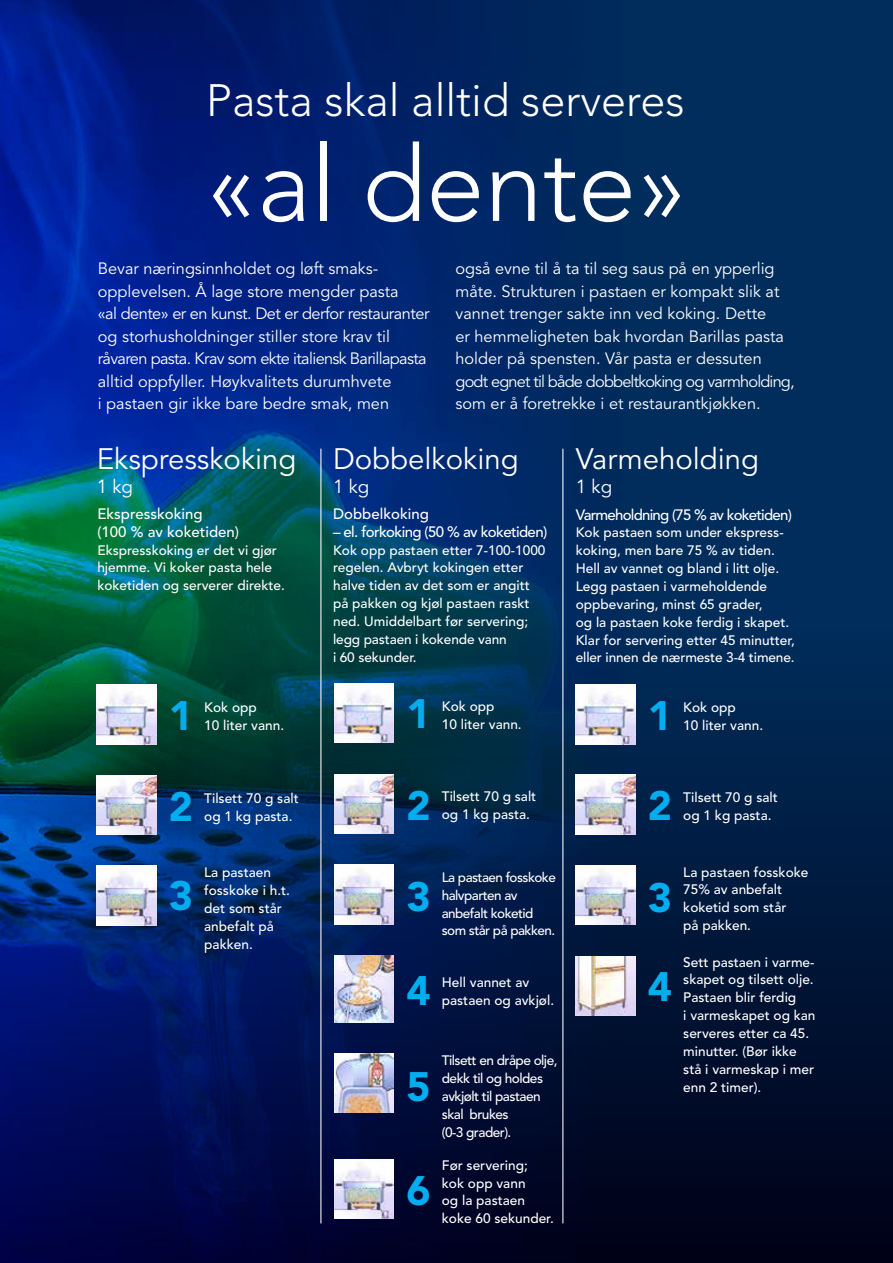
<style>
.page{position:relative;width:893px;height:1263px;background:#002d5b}
.page>*{position:absolute;margin:0;border:0;box-sizing:border-box;transform-origin:0 0}
.t1{font:300 105px "Avenir LT Std";color:#fff}
.t2{font:300 45px "Avenir LT Std";color:#fff}
.t3{font:900 40.8px/89.4px "Avenir LT Std";color:#00aeef}
.t4{font:29.4px "Avenir LT Std";color:#fff}
.t5{font:18.9px "Avenir LT Std";color:#fff}
.t6{font:16.35px/22.5px "Avenir LT Std";color:#fff}
.t7{font:500 15px "Avenir LT Std";letter-spacing:-.04em;color:#fff}
.t8{font:500 15px/17.9px "Avenir LT Std";color:#fff}
.t9{font:500 13.65px/17.9px "Avenir LT Std";color:#fff}
.t10{font:500 13.65px/17.9px "Avenir LT Std";letter-spacing:-.04em;color:#fff}
.t11{font:500 13.5px/17.9px "Avenir LT Std";letter-spacing:-.04em;color:#fff}
</style>
<div class="page">
<div style="left:0;top:629px;width:893px;height:634px;background:linear-gradient(to bottom,#002c5a,#000117)"></div>
<img style="left:0;top:0;width:618px;height:1263px">
<img style="left:97px;top:684px;width:59px;height:60px">
<img style="left:97px;top:775px;width:59px;height:60px">
<img style="left:97px;top:866px;width:59px;height:59px">
<div style="left:172px;top:792px;width:24px;height:33px;background:#000;opacity:.15"></div>
<div style="left:171px;top:882px;width:25px;height:33px;background:#000;opacity:.15"></div>
<img style="left:334px;top:865px;width:60px;height:59px">
<img style="left:334px;top:683px;width:60px;height:60px">
<img style="left:334px;top:774px;width:60px;height:60px">
<img style="left:334px;top:955px;width:60px;height:67px">
<img style="left:334px;top:1159px;width:60px;height:60px">
<img style="left:334px;top:1053px;width:60px;height:60px">
<img style="left:576px;top:684px;width:59px;height:60px">
<img style="left:576px;top:775px;width:59px;height:59px">
<img style="left:576px;top:865px;width:59px;height:59px">
<img style="left:576px;top:956px;width:59px;height:60px">
<hr style="left:320px;top:449px;width:1px;height:774px;background:#fff">
<hr style="left:562px;top:449px;width:1px;height:774px;background:#fff">
<h2 class="t2" style="left:206px;top:74px;width:480px">Pasta skal alltid serveres</h2>
<h1 class="t1" style="left:206px;top:123px;width:482px">«al dente»</h1>
<p class="t6" style="left:98px;top:258px;width:333px">Bevar næringsinnholdet og løft smaks&shy;opplevelsen. Å lage store mengder pasta<br>«al dente» er en kunst. Det er derfor restauranter og storhusholdninger stiller store krav til råvaren pasta. Krav som ekte italiensk Barillapasta alltid oppfyller. Høykvalitets durumhvete<br>i pastaen gir ikke bare bedre smak, men</p>
<p class="t6" style="left:455px;top:258px;width:341px">også evne til å ta til seg saus på en ypperlig måte. Strukturen i pastaen er kompakt slik at vannet trenger sakte inn ved koking. Dette<br>er hemmeligheten bak hvordan Barillas pasta holder på spensten. Vår pasta er dessuten godt egnet til både dobbeltkoking og varmholding, som er å foretrekke i et restaurantkjøkken.</p>
<h3 class="t4" style="left:97px;top:442px;width:201px">Ekspresskoking</h3>
<h3 class="t5" style="left:97px;top:475px;width:38px">1 kg</h3>
<p class="t8" style="left:97px;top:505px;width:143px">Ekspresskoking<br>(100 % av koketiden)</p>
<p class="t9" style="left:97px;top:541px;width:189px">Ekspresskoking er det vi gjør hjemme. Vi koker pasta hele koketiden og serverer direkte.</p>
<h3 class="t4" style="left:333px;top:442px;width:187px">Dobbelkoking</h3>
<h3 class="t5" style="left:333px;top:475px;width:38px">1 kg</h3>
<h3 class="t4" style="left:576px;top:442px;width:185px">Varmeholding</h3>
<h3 class="t5" style="left:576px;top:475px;width:38px">1 kg</h3>
<p class="t8" style="left:333px;top:505px;width:97px">Dobbelkoking</p>
<p class="t7" style="left:333px;top:523px;width:216px">– el. forkoking (50 % av koketiden)</p>
<p class="t9" style="left:333px;top:541px;width:214px">Kok opp pastaen etter 7-100-1000 regelen. Avbryt kokingen etter halve tiden av det som er angitt på pakken og kjøl pastaen raskt ned. Umiddelbart før servering; legg pastaen i kokende vann<br>i 60 sekunder.</p>
<p class="t7" style="left:576px;top:506px;width:218px">Varmeholdning (75 % av koketiden)</p>
<p class="t9" style="left:576px;top:524px;width:221px">Kok pastaen som under ekspress&shy;koking, men bare 75 % av tiden.<br>Hell av vannet og bland i litt olje.<br>Legg pastaen i varmeholdende oppbevaring, minst 65 grader,<br>og la pastaen koke ferdig i skapet.<br>Klar for servering etter 45 minutter, eller innen de nærmeste 3-4 timene.</p>
<h3 class="t3" style="left:169px;top:671px;width:26px">1</h3>
<p class="t9" style="left:204px;top:698px;width:81px">Kok opp<br>10 liter vann.</p>
<h3 class="t3" style="left:169px;top:761px;width:26px">2<br>3</h3>
<p class="t9" style="left:204px;top:789px;width:96px">Tilsett 70 g salt og 1 kg pasta.</p>
<p class="t9" style="left:204px;top:864px;width:87px">La pastaen fosskoke i h.t. det som står anbefalt på pakken.</p>
<h3 class="t3" style="left:406px;top:669px;width:26px">1</h3>
<p class="t9" style="left:442px;top:698px;width:81px">Kok opp<br>10 liter vann.</p>
<h3 class="t3" style="left:406px;top:760px;width:26px">2</h3>
<p class="t9" style="left:442px;top:788px;width:96px">Tilsett 70 g salt og 1 kg pasta.</p>
<h3 class="t3" style="left:406px;top:852px;width:26px">3</h3>
<h3 class="t3" style="left:406px;top:946px;width:26px">4</h3>
<p class="t11" style="left:442px;top:868px;width:116px">La pastaen fosskoke halvparten av anbefalt koketid som står på pakken.</p>
<p class="t9" style="left:442px;top:974px;width:114px">Hell vannet av pastaen og avkjøl.</p>
<h3 class="t3" style="left:406px;top:1042px;width:26px">5</h3>
<h3 class="t3" style="left:406px;top:1145px;width:26px">6</h3>
<p class="t10" style="left:442px;top:1052px;width:117px">Tilsett en dråpe olje, dekk til og holdes avkjølt til pastaen skal brukes<br>(0-3 grader).</p>
<p class="t9" style="left:442px;top:1156px;width:114px">Før servering;<br>kok opp vann<br>og la pastaen koke 60 sekunder.</p>
<h3 class="t3" style="left:648px;top:671px;width:26px">1</h3>
<p class="t9" style="left:683px;top:699px;width:81px">Kok opp<br>10 liter vann.</p>
<h3 class="t3" style="left:648px;top:761px;width:26px">2</h3>
<p class="t9" style="left:683px;top:789px;width:96px">Tilsett 70 g salt og 1 kg pasta.</p>
<h3 class="t3" style="left:648px;top:853px;width:26px">3</h3>
<h3 class="t3" style="left:648px;top:942px;width:26px">4</h3>
<p class="t9" style="left:683px;top:863px;width:127px">La pastaen fosskoke<br>75% av anbefalt koketid som står<br>på pakken.</p>
<p class="t9" style="left:683px;top:953px;width:134px">Sett pastaen i varme&shy;skapet og tilsett olje.<br>Pastaen blir ferdig<br>i varmeskapet og kan serveres etter ca 45. minutter. (Bør ikke stå i varmeskap i mer enn 2 timer).</p>
</div>
